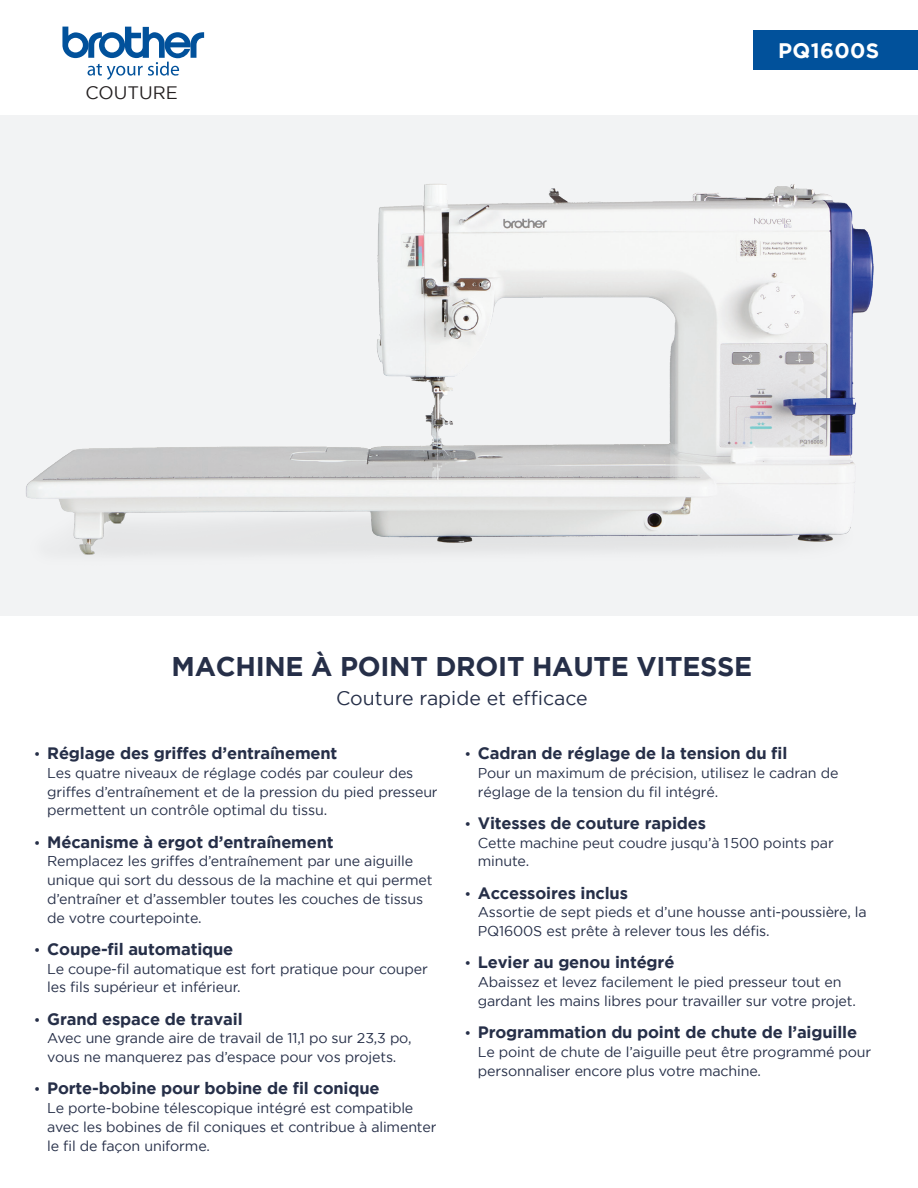
<style>
.page{position:relative;width:918px;height:1188px;background:#fff}
.page>*{position:absolute;margin:0;border:0;box-sizing:border-box;transform-origin:0 0}
.t1{font:700 27px "Gotham";letter-spacing:-.01em;color:#262f48}
.t2{font:700 21px "Gotham";letter-spacing:.02em;color:#fff}
.t3{font:19.5px "Gotham";color:#262f48}
.t4{font:18px "Gotham";color:#231f20}
.t5{font:700 16.5px "Gotham";letter-spacing:-.01em;color:#262f48}
.t6{font:14.25px/18.8px "Gotham";letter-spacing:-.01em;color:#262f48}
.s1{font-weight:400;font-size:14.25px}
</style>
<div class="page">
<div style="left:753px;top:31px;width:165px;height:39px;background:#01519b"></div>
<svg style="left:62px;top:27px;width:142px;height:53px"></svg>
<img style="left:0;top:115px;width:918px;height:501px">
<p class="t4" style="left:86px;top:83px;width:94px">COUTURE</p>
<p class="t2" style="left:778px;top:38px;width:103px">PQ1600S</p>
<p class="t1" style="left:172px;top:651px;width:582px">MACHINE À POINT DROIT HAUTE VITESSE</p>
<p class="t3" style="left:336px;top:688px;width:253px">Couture rapide et efficace</p>
<p class="t5" style="left:34px;top:744px;width:305px"><span class="s1">•</span> Réglage des griffes d’entraînement</p>
<p class="t6" style="left:47px;top:763px;width:392px">Les quatre niveaux de réglage codés par couleur des griffes d’entraînement et de la pression du pied presseur permettent un contrôle optimal du tissu.</p>
<p class="t5" style="left:34px;top:832px;width:301px"><span class="s1">•</span> Mécanisme à ergot d’entraînement</p>
<p class="t6" style="left:47px;top:852px;width:387px">Remplacez les griffes d’entraînement par une aiguille unique qui sort du dessous de la machine et qui permet d’entraîner et d’assembler toutes les couches de tissus de votre courtepointe.</p>
<p class="t5" style="left:34px;top:940px;width:201px"><span class="s1">•</span> Coupe-fil automatique</p>
<p class="t6" style="left:47px;top:959px;width:382px">Le coupe-fil automatique est fort pratique pour couper les fils supérieur et inférieur.</p>
<p class="t5" style="left:34px;top:1009px;width:210px"><span class="s1">•</span> Grand espace de travail</p>
<p class="t6" style="left:47px;top:1029px;width:366px">Avec une grande aire de travail de 11,1 po sur 23,3 po, vous ne manquerez pas d’espace pour vos projets.</p>
<p class="t5" style="left:34px;top:1079px;width:347px"><span class="s1">•</span> Porte-bobine pour bobine de fil conique</p>
<p class="t6" style="left:47px;top:1099px;width:391px">Le porte-bobine télescopique intégré est compatible avec les bobines de fil coniques et contribue à alimenter le fil de façon uniforme.</p>
<p class="t5" style="left:464px;top:744px;width:325px"><span class="s1">•</span> Cadran de réglage de la tension du fil</p>
<p class="t6" style="left:478px;top:763px;width:362px">Pour un maximum de précision, utilisez le cadran de réglage de la tension du fil intégré.</p>
<p class="t5" style="left:464px;top:814px;width:243px"><span class="s1">•</span> Vitesses de couture rapides</p>
<p class="t6" style="left:478px;top:833px;width:357px">Cette machine peut coudre jusqu’à 1500 points par minute.</p>
<p class="t5" style="left:464px;top:883px;width:165px"><span class="s1">•</span> Accessoires inclus</p>
<p class="t6" style="left:478px;top:903px;width:390px">Assortie de sept pieds et d’une housse anti-poussière, la<br>PQ1600S est prête à relever tous les défis.</p>
<p class="t5" style="left:464px;top:953px;width:212px"><span class="s1">•</span> Levier au genou intégré</p>
<p class="t6" style="left:478px;top:973px;width:380px">Abaissez et levez facilement le pied presseur tout en gardant les mains libres pour travailler sur votre projet.</p>
<p class="t5" style="left:464px;top:1023px;width:394px"><span class="s1">•</span> Programmation du point de chute de l’aiguille</p>
<p class="t6" style="left:478px;top:1042px;width:395px">Le point de chute de l’aiguille peut être programmé pour personnaliser encore plus votre machine.</p>
</div>
